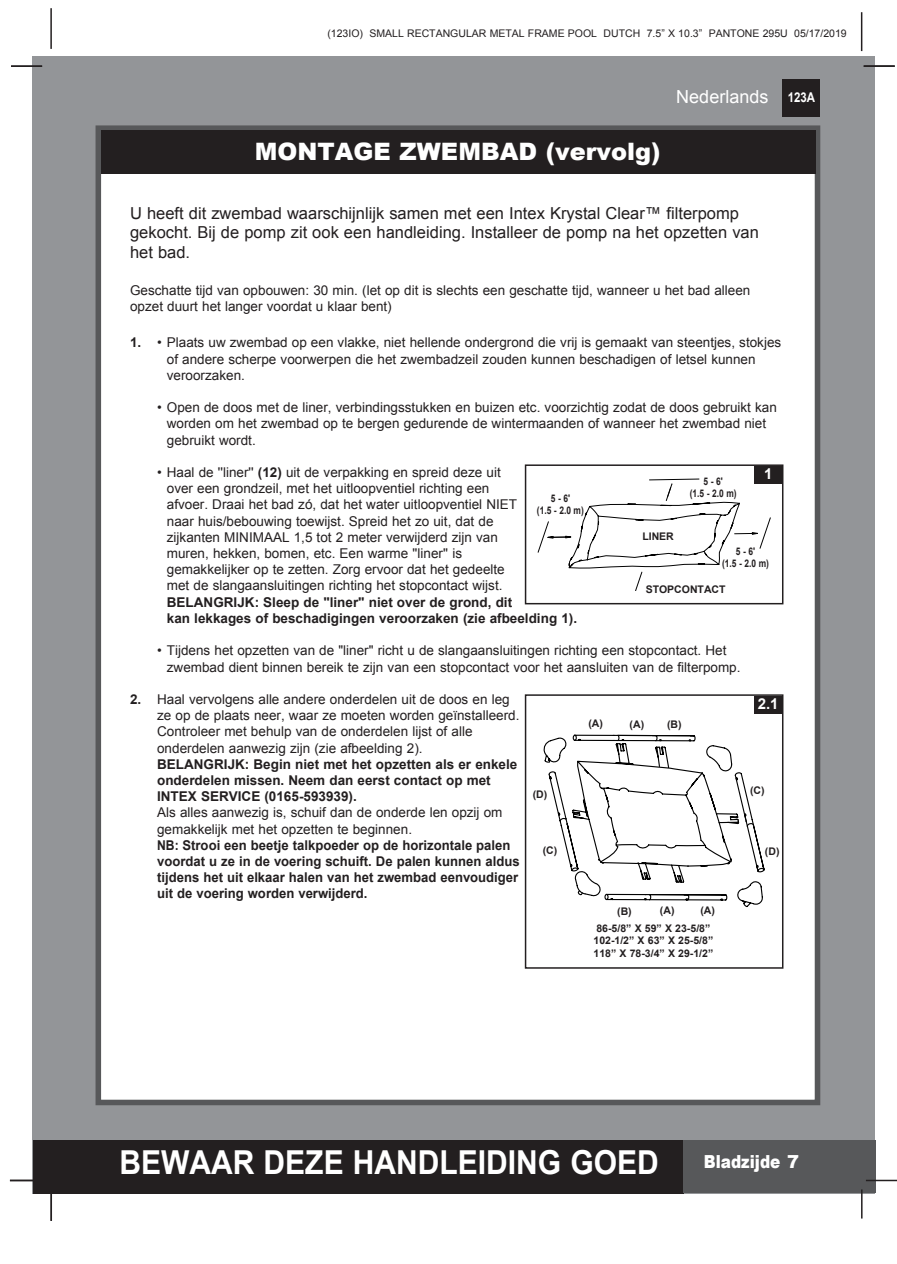
<style>
.page{position:relative;width:897px;height:1264px;background:#fff}
.page>*{position:absolute;margin:0;border:0;box-sizing:border-box;transform-origin:0 0}
.t1{font:700 33px "Arial";color:#fff;scale:.91 1}
.t2{font:900 24px "Arial";color:#fff}
.t3{font:18px "Arial";color:#fff}
.t4{font:900 18px "Arial";color:#fff;scale:.85 1}
.t5{font:16.5px/19.8px "Arial";color:#231f20}
.t6{font:700 15px "Arial";color:#fff}
.t7{font:13.5px/16.2px "Arial";color:#231f20}
.t8{font:700 13.5px/16.2px "Arial";color:#231f20}
.t9{font:700 13.5px/16.2px "Arial";color:#231f20;scale:.9 1}
.t10{font:700 13.5px "Arial";color:#fff;scale:.85 1}
.t11{font:700 10.5px/12.6px "Arial";color:#231f20}
.t12{font:10.5px "Arial";color:#231f20}
.t13{font:700 10.5px/12px "Arial";color:#231f20;text-align:center;scale:.8 1}
.s1{font-weight:700}
</style>
<div class="page">
<div style="left:33px;top:56px;width:842px;height:1137px;background:#939598"></div>
<div style="left:782px;top:79px;width:38px;height:38px;background:#231f20"></div>
<hr style="left:50px;top:8px;width:2px;height:41px;background:#231f20">
<hr style="left:860px;top:12px;width:2px;height:39px;background:#231f20">
<div style="left:33px;top:1140px;width:650px;height:53px;background:#231f20"></div>
<div style="left:683px;top:1140px;width:192px;height:53px;background:#57585a"></div>
<hr style="left:865px;top:1179px;width:31px;height:2px;background:#231f20">
<hr style="left:860px;top:1189px;width:2px;height:29px;background:#231f20">
<div style="left:98px;top:128px;width:719px;height:974px;background:#fff"></div>
<div style="left:95px;top:125px;width:725px;height:980px;border:6px solid #57585a"></div>
<div style="left:101px;top:130px;width:714px;height:44px;background:#231f20"></div>
<hr style="left:863px;top:65px;width:31px;height:2px;background:#231f20">
<hr style="left:50px;top:1190px;width:2px;height:31px;background:#231f20">
<hr style="left:10px;top:1179px;width:31px;height:2px;background:#231f20">
<hr style="left:11px;top:65px;width:31px;height:2px;background:#231f20">
<svg style="left:537px;top:479px;width:233px;height:112px"></svg>
<div style="left:524px;top:464px;width:259px;height:140px;border:2px solid #231f20"></div>
<div style="left:754px;top:466px;width:28px;height:17px;background:#231f20"></div>
<svg style="left:573px;top:713px;width:207px;height:23px"></svg>
<svg style="left:543px;top:736px;width:222px;height:171px"></svg>
<div style="left:524px;top:694px;width:259px;height:274px;border:2px solid #231f20"></div>
<div style="left:754px;top:695px;width:28px;height:18px;background:#231f20"></div>
<p class="t12" style="left:327px;top:29px;width:521px">(123IO) SMALL RECTANGULAR METAL FRAME POOL DUTCH 7.5” X 10.3” PANTONE 295U 05/17/2019</p>
<h2 class="t2" style="left:255px;top:143px;width:407px">MONTAGE ZWEMBAD (vervolg)</h2>
<h3 class="t3" style="left:676px;top:90px;width:94px">Nederlands</h3>
<p class="t10" style="left:787px;top:92px;width:34px">123A</p>
<p class="t5" style="left:130px;top:203px;width:630px">U heeft dit zwembad waarschijnlijk samen met een Intex Krystal Clear™ filterpomp gekocht. Bij de pomp zit ook een handleiding. Installeer de pomp na het opzetten van het bad.</p>
<p class="t7" style="left:130px;top:282px;width:621px">Geschatte tijd van opbouwen: 30 min. (let op dit is slechts een geschatte tijd, wanneer u het bad alleen opzet duurt het langer voordat u klaar bent)</p>
<p class="t7" style="left:167px;top:335px;width:616px;text-indent:-37px"><span class="s1">1.</span> • Plaats uw zwembad op een vlakke, niet hellende ondergrond die vrij is gemaakt van steentjes, stokjes of andere scherpe voorwerpen die het zwembadzeil zouden kunnen beschadigen of letsel kunnen veroorzaken.</p>
<p class="t7" style="left:167px;top:399px;width:611px;text-indent:-10px">• Open de doos met de liner, verbindingsstukken en buizen etc. voorzichtig zodat de doos gebruikt kan worden om het zwembad op te bergen gedurende de wintermaanden of wanneer het zwembad niet gebruikt wordt.</p>
<p class="t7" style="left:167px;top:464px;width:352px;text-indent:-10px">• Haal de ''liner'' <span class="s1">(12)</span> uit de verpakking en spreid deze uit over een grondzeil, met het uitloopventiel richting een afvoer. Draai het bad zó, dat het water uitloopventiel NIET naar huis/bebouwing toewijst. Spreid het zo uit, dat de zijkanten MINIMAAL 1,5 tot 2 meter verwijderd zijn van muren, hekken, bomen, etc. Een warme ''liner'' is gemakkelijker op te zetten. Zorg ervoor dat het gedeelte met de slangaansluitingen richting het stopcontact wijst.</p>
<p class="t8" style="left:167px;top:595px;width:412px">BELANGRIJK: Sleep de "liner" niet over de grond, dit<br>kan lekkages of beschadigingen veroorzaken (zie afbeelding 1).</p>
<p class="t7" style="left:167px;top:642px;width:575px;text-indent:-10px">• Tijdens het opzetten van de "liner" richt u de slangaansluitingen richting een stopcontact. Het zwembad dient binnen bereik te zijn van een stopcontact voor het aansluiten van de filterpomp.</p>
<p class="t7" style="left:157px;top:691px;width:364px;text-indent:-27px"><span class="s1">2.</span> Haal vervolgens alle andere onderdelen uit de doos en leg ze op de plaats neer, waar ze moeten worden geïnstalleerd.<br>Controleer met behulp van de onderdelen lijst of alle onderdelen aanwezig zijn (zie afbeelding 2).</p>
<p class="t8" style="left:157px;top:757px;width:362px">BELANGRIJK: Begin niet met het opzetten als er enkele onderdelen missen. Neem dan eerst contact op met<br>INTEX SERVICE (0165-593939).</p>
<p class="t7" style="left:157px;top:804px;width:347px">Als alles aanwezig is, schuif dan de onderde len opzij om gemakkelijk met het opzetten te beginnen.</p>
<p class="t9" style="left:157px;top:838px;width:404px">NB: Strooi een beetje talkpoeder op de horizontale palen voordat u ze in de voering schuift. De palen kunnen aldus tijdens het uit elkaar halen van het zwembad eenvoudiger uit de voering worden verwijderd.</p>
<p class="t6" style="left:764px;top:468px;width:10px">1</p>
<p class="t13" style="left:689px;top:476px;width:60px">5 - 6'<br>(1.5 - 2.0 m)</p>
<p class="t13" style="left:537px;top:493px;width:60px">5 - 6'<br>(1.5 - 2.0 m)</p>
<p class="t11" style="left:642px;top:531px;width:33px">LINER</p>
<p class="t13" style="left:722px;top:546px;width:60px">5 - 6'<br>(1.5 - 2.0 m)</p>
<p class="t11" style="left:645px;top:583px;width:81px">STOPCONTACT</p>
<p class="t6" style="left:757px;top:698px;width:22px">2.1</p>
<p class="t11" style="left:588px;top:718px;width:16px">(A)</p>
<p class="t11" style="left:629px;top:718px;width:16px">(A)</p>
<p class="t11" style="left:667px;top:718px;width:16px">(B)</p>
<p class="t11" style="left:750px;top:785px;width:16px">(C)</p>
<p class="t11" style="left:532px;top:789px;width:16px">(D)</p>
<p class="t11" style="left:542px;top:844px;width:16px">(C)</p>
<p class="t11" style="left:764px;top:845px;width:16px">(D)</p>
<p class="t11" style="left:617px;top:905px;width:16px">(B)</p>
<p class="t11" style="left:659px;top:905px;width:16px">(A)</p>
<p class="t11" style="left:700px;top:905px;width:16px">(A)</p>
<p class="t11" style="left:593px;top:922px;width:121px">86-5/8” X 59” X 23-5/8”<br>102-1/2” X 63” X 25-5/8”<br>118” X 78-3/4” X 29-1/2”</p>
<h1 class="t1" style="left:119px;top:1149px;width:594px">BEWAAR DEZE HANDLEIDING GOED</h1>
<h3 class="t4" style="left:703px;top:1154px;width:113px">Bladzijde 7</h3>
</div>
